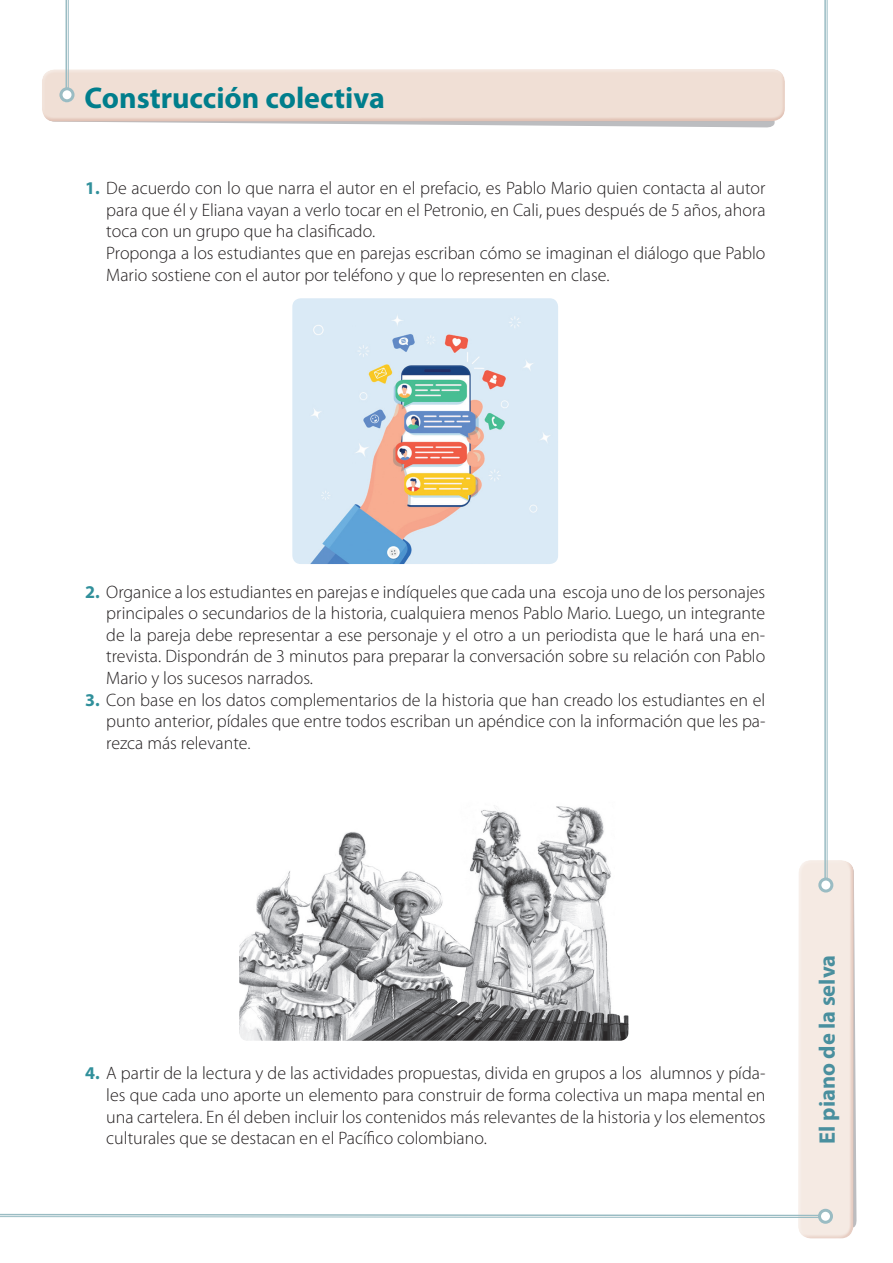
<style>
.page{position:relative;width:893px;height:1263px;background:#fff}
.page>*{position:absolute;margin:0;border:0;box-sizing:border-box;transform-origin:0 0}
.t1{font:700 30px "Myriad Pro";color:#007e8c}
.t2{font:700 22.5px "Myriad Pro";color:#498f9e}
.t3{font:300 18px/21.6px "Myriad Pro";color:#231f20;text-align:justify}
.s1{font-weight:700;color:#31909b}
</style>
<div class="page">
<div style="left:801px;top:859px;width:55px;height:381px;background:#b55d43;opacity:.2"></div>
<div style="left:819px;top:878px;width:13px;height:13px;background:#fff;border-radius:50%"></div>
<hr style="left:824px;top:0;width:2px;height:879px;background:#9abcc3">
<hr style="left:827px;top:0;width:1px;height:879px;background:#9abcc3">
<div style="left:818px;top:877px;width:15px;height:15px;border:3px solid #9abcc3;border-radius:50%"></div>
<div style="left:819px;top:1210px;width:13px;height:13px;background:#fff;border-radius:50%"></div>
<svg style="left:0;top:564px;width:820px;height:654px"></svg>
<div style="left:818px;top:1209px;width:15px;height:15px;border:3px solid #9abcc3;border-radius:50%"></div>
<svg style="left:364px;top:124px;width:410px;height:4px"></svg>
<div style="left:42px;top:69px;width:744px;height:47px;background:#f3e7e0"></div>
<div style="left:42px;top:72px;width:745px;height:52px;background:#b55d43;opacity:.2"></div>
<div style="left:60px;top:89px;width:13px;height:13px;background:#a7bfc4;border-radius:50%"></div>
<div style="left:60px;top:88px;width:14px;height:14px;border:1px solid #bcbdc0;border-radius:50%"></div>
<div style="left:61px;top:89px;width:13px;height:13px;background:#fff;border-radius:50%"></div>
<hr style="left:66px;top:0;width:1px;height:89px;background:#9abcc3">
<hr style="left:68px;top:0;width:1px;height:89px;background:#9abcc3">
<div style="left:60px;top:87px;width:15px;height:15px;border:3px solid #9abcc3;border-radius:50%"></div>
<img style="left:292px;top:298px;width:266px;height:266px">
<img style="left:239px;top:749px;width:389px;height:292px">
<h1 class="t1" style="left:85px;top:78px;width:302px">Construcción colectiva</h1>
<p class="t3" style="left:106px;top:177px;width:661px;text-align:left;text-indent:-21px"><span class="s1">1.</span> De acuerdo con lo que narra el autor en el prefacio, es Pablo Mario quien contacta al autor para que él y Eliana vayan a verlo tocar en el Petronio, en Cali, pues después de 5 años, ahora toca con un grupo que ha clasificado.<br>Proponga a los estudiantes que en parejas escriban cómo se imaginan el diálogo que Pablo Mario sostiene con el autor por teléfono y que lo representen en clase.</p>
<p class="t3" style="left:106px;top:581px;width:660px;text-indent:-21px"><span class="s1">2.</span> Organice a los estudiantes en parejas e indíqueles que cada una escoja uno de los personajes principales o secundarios de la historia, cualquiera menos Pablo Mario. Luego, un integrante de la pareja debe representar a ese personaje y el otro a un periodista que le hará una en&shy;trevista. Dispondrán de 3 minutos para preparar la conversación sobre su relación con Pablo Mario y los sucesos narrados.</p>
<p class="t3" style="left:106px;top:689px;width:661px;text-indent:-21px"><span class="s1">3.</span> Con base en los datos complementarios de la historia que han creado los estudiantes en el punto anterior, pídales que entre todos escriban un apéndice con la información que les pa&shy;rezca más relevante.</p>
<p class="t3" style="left:106px;top:1062px;width:661px;text-indent:-21px"><span class="s1">4.</span> A partir de la lectura y de las actividades propuestas, divida en grupos a los alumnos y pída&shy;les que cada uno aporte un elemento para construir de forma colectiva un mapa mental en una cartelera. En él deben incluir los contenidos más relevantes de la historia y los elementos culturales que se destacan en el Pacífico colombiano.</p>
<p class="t2" style="left:812px;top:1144px;width:190px;rotate:-90deg">El piano de la selva</p>
</div>
